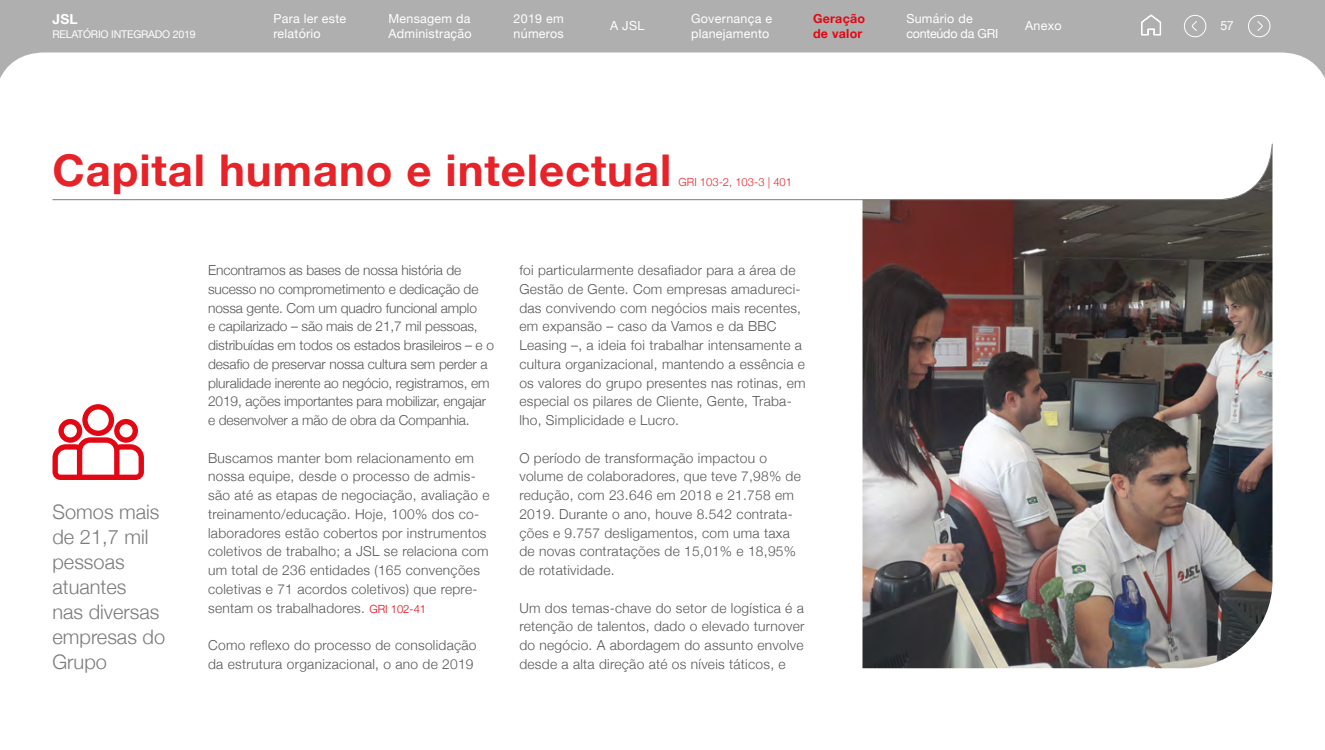
<style>
.page{position:relative;width:1325px;height:750px;background:#fff}
.page>*{position:absolute;margin:0;border:0;box-sizing:border-box;transform-origin:0 0}
._00Texto{font:700 43.75px "Helvetica Neue";letter-spacing:.02em;color:#e52329}
.t1{font:300 20px/25px "Helvetica Neue";color:#7c7b7b}
.mancha_txt{font:300 13.75px/18.8px "Helvetica Neue";letter-spacing:.02em;color:#55575a}
.mancha_txt-2{font:300 13.75px/18.8px "Helvetica Neue";letter-spacing:-.01em;color:#55575a}
.t2{font:700 13.75px "Helvetica Neue";color:#fff}
.t3{font:12.5px/15px "Helvetica Neue";letter-spacing:.02em;color:#fff}
.t4{font:12.5px/15px "Helvetica Neue";letter-spacing:-.02em;color:#fff}
.t5{font:700 12.5px/15px "Helvetica Neue";letter-spacing:.02em;color:#e30613}
._00Texto-2{font:300 11.25px "Helvetica Neue";color:#e52329}
.t6{font:10.62px "Helvetica Neue";letter-spacing:-.02em;color:#fff}
.s1{font-size:11.25px;color:#e30613}
</style>
<div class="page">
<img style="left:862px;top:200px;width:410px;height:468px">
<hr style="left:52px;top:199px;width:1164px;height:1px;background:#7c7b7b">
<svg style="left:1216px;top:143px;width:57px;height:57px"></svg>
<svg style="left:53px;top:404px;width:91px;height:76px"></svg>
<svg style="left:0;top:0;width:1325px;height:78px;fill:#b0afaf"></svg>
<div style="left:1184px;top:15px;width:22px;height:22px;border:1px solid #fff;border-radius:50%"></div>
<svg style="left:1191px;top:20px;width:7px;height:12px"></svg>
<div style="left:1248px;top:15px;width:22px;height:22px;border:1px solid #fff;border-radius:50%"></div>
<svg style="left:1257px;top:20px;width:6px;height:12px"></svg>
<svg style="left:1141px;top:15px;width:20px;height:20px"></svg>
<p class="t2" style="left:52px;top:9px;width:27px">JSL</p>
<p class="t6" style="left:52px;top:26px;width:145px">RELATÓRIO INTEGRADO 2019</p>
<p class="t3" style="left:691px;top:12px;width:82px">Governança e planejamento</p>
<p class="t5" style="left:813px;top:11px;width:54px">Geração de valor</p>
<p class="t4" style="left:906px;top:12px;width:93px">Sumário de conteúdo da GRI</p>
<p class="t3" style="left:1025px;top:19px;width:38px">Anexo</p>
<p class="t3" style="left:273px;top:12px;width:74px">Para ler este relatório</p>
<p class="t3" style="left:610px;top:19px;width:36px">A JSL</p>
<p class="t3" style="left:1220px;top:18px;width:15px">57</p>
<p class="t3" style="left:388px;top:12px;width:85px">Mensagem da<br>Administração</p>
<p class="t3" style="left:514px;top:12px;width:52px">2019 em números</p>
<p class="_00Texto" style="left:52px;top:136px;width:620px">Capital humano e intelectual</p>
<p class="_00Texto-2" style="left:679px;top:173px;width:115px">GRI 103-2, 103-3 | 401</p>
<p class="t1" style="left:52px;top:498px;width:114px">Somos mais de 21,7 mil pessoas atuantes<br>nas diversas empresas do<br>Grupo</p>
<p class="mancha_txt-2" style="left:208px;top:260px;width:287px">Encontramos as bases de nossa história de sucesso no comprometimento e dedicação de nossa gente. Com um quadro funcional amplo<br>e capilarizado – são mais de 21,7 mil pessoas, distribuídas em todos os estados brasileiros – e o desafio de preservar nossa cultura sem perder a pluralidade inerente ao negócio, registramos, em 2019, ações importantes para mobilizar, engajar e desenvolver a mão de obra da Companhia.</p>
<p class="mancha_txt" style="left:208px;top:447px;width:283px">Buscamos manter bom relacionamento em nossa equipe, desde o processo de admis&shy;são até as etapas de negociação, avaliação e treinamento/educação. Hoje, 100% dos co&shy;laboradores estão cobertos por instrumentos coletivos de trabalho; a JSL se relaciona com um total de 236 entidades (165 convenções coletivas e 71 acordos coletivos) que repre&shy;sentam os trabalhadores. <span class="s1">GRI 102-41</span></p>
<p class="mancha_txt" style="left:208px;top:635px;width:270px">Como reflexo do processo de consolidação da estrutura organizacional, o ano de 2019</p>
<p class="mancha_txt" style="left:519px;top:260px;width:288px">foi particularmente desafiador para a área de Gestão de Gente. Com empresas amadureci&shy;das convivendo com negócios mais recentes, em expansão – caso da Vamos e da BBC Leasing –, a ideia foi trabalhar intensamente a cultura organizacional, mantendo a essência e os valores do grupo presentes nas rotinas, em especial os pilares de Cliente, Gente, Traba&shy;lho, Simplicidade e Lucro.</p>
<p class="mancha_txt" style="left:519px;top:447px;width:283px">O período de transformação impactou o volume de colaboradores, que teve 7,98% de redução, com 23.646 em 2018 e 21.758 em 2019. Durante o ano, houve 8.542 contrata&shy;ções e 9.757 desligamentos, com uma taxa de novas contratações de 15,01% e 18,95% de rotatividade.</p>
<p class="mancha_txt" style="left:519px;top:597px;width:287px;text-align:justify">Um dos temas-chave do setor de logística é a retenção de talentos, dado o elevado turnover do negócio. A abordagem do assunto envolve desde a alta direção até os níveis táticos, e</p>
</div>
